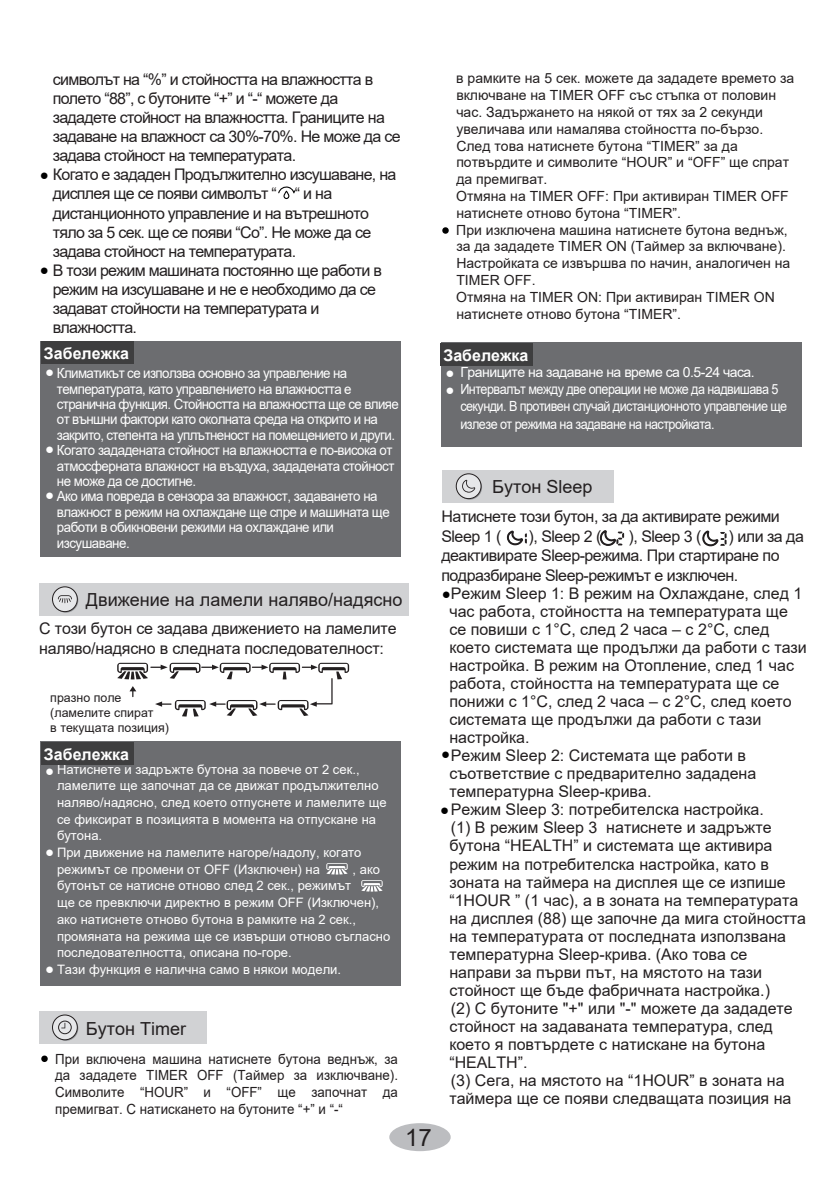
<style>
.page{position:relative;width:840px;height:1191px;background:#fff}
.page>*{position:absolute;margin:0;border:0;box-sizing:border-box;transform-origin:0 0}
.t1{font:24px "Arial";color:#231f20}
.t2{font:18px "Arial";color:#231f20}
.t3{font:16px/18px "Arial";color:#231f20}
.t4{font:16px/19px "Arial";letter-spacing:-.045em;color:#231f20}
.t5{font:16px/19.4px "Arial";letter-spacing:-.03em;color:#231f20}
.t6{font:700 16px "Arial";color:#fff}
.t7{font:15px "Arial";color:#fff}
.t8{font:15px "Arial";color:#000}
.t9{font:14px/16.8px "Arial";color:#231f20}
.t10{font:14px/15.4px "Arial";letter-spacing:-.045em;color:#fff;scale:.95 1}
.t11{font:14px/16.8px "Arial";color:#231f20;text-align:justify;scale:.95 1}
.t12{font:14px/17px "Arial";letter-spacing:-.045em;color:#fff;scale:.9 1}
.t13{font:14px "Arial";letter-spacing:-.045em;color:#fff}
.t14{font:13px/16.6px "Arial";color:#fff}
.t15{font:12.4px/14.8px "Arial";color:#231f20}
.s1{font-size:15px;color:#000}
.s2{font-size:15px}
</style>
<div class="page">
<div style="left:389px;top:1123px;width:61px;height:28px;background:#bcbdc0;border-radius:50%"></div>
<div style="left:41px;top:341px;width:359px;height:215px;background:#6c6d70"></div>
<svg style="left:278px;top:186px;width:17px;height:13px"></svg>
<div style="left:40px;top:583px;width:368px;height:32px;background:#d1d2d4"></div>
<div style="left:442px;top:470px;width:170px;height:32px;background:#d1d2d4"></div>
<div style="left:39px;top:1011px;width:167px;height:32px;background:#d1d2d4"></div>
<svg style="left:117px;top:663px;width:232px;height:53px"></svg>
<div style="left:41px;top:741px;width:359px;height:244px;background:#6c6d70"></div>
<svg style="left:326px;top:863px;width:21px;height:11px"></svg>
<svg style="left:361px;top:880px;width:21px;height:11px"></svg>
<svg style="left:41px;top:1055px;width:7px;height:7px"></svg>
<div style="left:441px;top:342px;width:359px;height:104px;background:#6c6d70"></div>
<svg style="left:442px;top:227px;width:6px;height:7px"></svg>
<svg style="left:507px;top:530px;width:19px;height:15px"></svg>
<svg style="left:599px;top:530px;width:24px;height:16px"></svg>
<svg style="left:702px;top:530px;width:24px;height:16px"></svg>
<svg style="left:53px;top:588px;width:25px;height:24px"></svg>
<div style="left:52px;top:587px;width:25px;height:24px;background:#e6e7e9;border-radius:50%"></div>
<div style="left:52px;top:586px;width:25px;height:26px;border:1px solid #231f20;border-radius:50%"></div>
<svg style="left:53px;top:1016px;width:25px;height:24px"></svg>
<div style="left:52px;top:1015px;width:25px;height:24px;background:#e6e7e9;border-radius:50%"></div>
<div style="left:52px;top:1014px;width:25px;height:26px;border:1px solid #231f20;border-radius:50%"></div>
<svg style="left:58px;top:595px;width:14px;height:8px"></svg>
<svg style="left:58px;top:1020px;width:14px;height:14px"></svg>
<svg style="left:457px;top:475px;width:25px;height:24px"></svg>
<div style="left:456px;top:474px;width:25px;height:24px;background:#e6e7e9;border-radius:50%"></div>
<div style="left:456px;top:473px;width:25px;height:26px;border:1px solid #231f20;border-radius:50%"></div>
<svg style="left:462px;top:480px;width:13px;height:12px"></svg>
<div style="left:41px;top:342px;width:92px;height:22px;background:#3e3e3f"></div>
<div style="left:41px;top:742px;width:92px;height:22px;background:#3e3e3f"></div>
<div style="left:440px;top:343px;width:92px;height:22px;background:#3e3e3f"></div>
<p class="t4" style="left:53px;top:70px;width:349px">символът на “%” и стойността на влажността в полето “88”, с бутоните “+” и “-“ можете да зададете стойност на влажността. Границите на задаване на влажност са 30%-70%. Не може да се задава стойност на температурата.</p>
<p class="t4" style="left:53px;top:184px;width:320px">дисплея ще се появи символът “ “ и на дистанционното управление и на вътрешното тяло за 5 сек. ще се появи “Co”. Не може да се задава стойност на температурата.</p>
<p class="t4" style="left:53px;top:280px;width:325px">режим на изсушаване и не е необходимо да се задават стойности на температурата и влажността.</p>
<p class="t4" style="left:40px;top:165px;width:358px"><span class="s1">●</span> Когато е зададен Продължително изсушаване, на</p>
<p class="t4" style="left:40px;top:261px;width:343px"><span class="s1">●</span> В този режим машината постоянно ще работи в</p>
<p class="t6" style="left:44px;top:342px;width:86px">Забележка</p>
<p class="t10" style="left:45px;top:365px;width:319px"><span class="s2">●</span> Климатикът се използва основно за управление на</p>
<p class="t10" style="left:57px;top:381px;width:361px">температурата, като управлението на влажността е странична функция. Стойността на влажността ще се влияе от външни фактори като околната среда на открито и на закрито, степента на уплътненост на помещението и други.</p>
<p class="t10" style="left:57px;top:458px;width:356px">атмосферната влажност на въздуха, зададената стойност не може да се достигне.<br>Ако има повреда в сензора за влажност, задаването на влажност в режим на охлаждане ще спре и машината ще работи в обикновени режими на охлаждане или изсушаване.</p>
<p class="t10" style="left:45px;top:442px;width:367px"><span class="s2">●</span> Когато зададената стойност на влажността е по-висока от</p>
<p class="t7" style="left:45px;top:484px;width:11px">●</p>
<p class="t2" style="left:86px;top:587px;width:318px">Движение на ламели наляво/надясно</p>
<p class="t3" style="left:39px;top:618px;width:358px;line-height:20px">С този бутон се задава движението на ламелите наляво/надясно в следната последователност:</p>
<p class="t15" style="left:50px;top:690px;width:120px">празно поле (ламелите спират<br>в текущата позиция)</p>
<p class="t6" style="left:44px;top:743px;width:86px">Забележка</p>
<p class="t14" style="left:57px;top:760px;width:331px">Натиснете и задръжте бутона за повече от 2 сек., ламелите ще започнат да се движат продължително наляво/надясно, след което отпуснете и ламелите ще се фиксират в позицията в момента на отпускане на бутона.<br>При движение на ламелите нагоре/надолу, когато режимът се промени от OFF (Изключен) на</p>
<p class="t7" style="left:45px;top:760px;width:11px">●</p>
<p class="t7" style="left:45px;top:841px;width:11px">●</p>
<p class="t14" style="left:352px;top:860px;width:29px">, ако</p>
<p class="t14" style="left:57px;top:877px;width:334px">бутонът се натисне отново след 2 сек., режимът<br>ще се превключи директно в режим OFF (Изключен), ако натиснете отново бутона в рамките на 2 сек., промяната на режима ще се извърши отново съгласно последователността, описана по-горе.<br>Тази функция е налична само в някои модели.</p>
<p class="t7" style="left:45px;top:958px;width:11px">●</p>
<p class="t2" style="left:86px;top:1015px;width:102px">Бутон Timer</p>
<p class="t11" style="left:55px;top:1050px;width:362px">При включена машина натиснете бутона веднъж, за да зададете TIMER OFF (Таймер за изключване).<br>Символите “HOUR” и “OFF” ще започнат да премигват. С натискането на бутоните “+” и “-“</p>
<h1 class="t1" style="left:405px;top:1120px;width:28px">17</h1>
<p class="t9" style="left:456px;top:70px;width:339px">в рамките на 5 сек. можете да зададете времето за включване на TIMER OFF със стъпка от половин час. Задържането на някой от тях за 2 секунди увеличава или намалява стойността по-бързо.<br>След това натиснете бутона “TIMER” за да потвърдите и символите “HOUR” и “OFF” ще спрат да премигват.<br>Отмяна на TIMER OFF: При активиран TIMER OFF натиснете отново бутона “TIMER”.<br>При изключена машина натиснете бутона веднъж, за да зададете TIMER ON (Таймер за включване).<br>Настройката се извършва по начин, аналогичен на TIMER OFF.<br>Отмяна на TIMER ON: При активиран TIMER ON натиснете отново бутона “TIMER”.</p>
<p class="t6" style="left:443px;top:344px;width:86px">Забележка</p>
<p class="t13" style="left:445px;top:363px;width:310px"><span class="s2">●</span> Границите на задаване на време са 0.5-24 часа.</p>
<p class="t12" style="left:445px;top:381px;width:371px"><span class="s2">●</span> Интервалът между две операции не може да надвишава 5</p>
<p class="t12" style="left:460px;top:398px;width:364px">секунди. В противен случай дистанционното управление ще излезе от режима на задаване на настройката.</p>
<p class="t2" style="left:492px;top:475px;width:102px">Бутон Sleep</p>
<p class="t5" style="left:441px;top:507px;width:340px">Натиснете този бутон, за да активирате режими<br>Sleep 1 (</p>
<p class="t5" style="left:441px;top:526px;width:364px;text-indent:287px">) или за да деактивирате Sleep-режима. При стартиране по подразбиране Sleep-режимът е изключен.</p>
<p class="t3" style="left:449px;top:602px;width:359px">час работа, стойността на температурата ще се повиши с 1°C, след 2 часа – с 2°C, след което системата ще продължи да работи с тази настройка. В режим на Отопление, след 1 час работа, стойността на температурата ще се понижи с 1°C, след 2 часа – с 2°C, след което системата ще продължи да работи с тази настройка.<br>Режим Sleep 2: Системата ще работи в съответствие с предварително зададена температурна Sleep-крива.</p>
<p class="t3" style="left:449px;top:818px;width:358px">(1) В режим Sleep 3 натиснете и задръжте бутона “HEALTH” и системата ще активира режим на потребителска настройка, като в зоната на таймера на дисплея ще се изпише “1HOUR ” (1 час), а в зоната на температурата на дисплея (88) ще започне да мига стойността на температурата от последната използвана температурна Sleep-крива. (Ако това се направи за първи път, на мястото на тази стойност ще бъде фабричната настройка.)<br>(2) С бутоните "+" или "-" можете да зададете стойност на задаваната температура, след което я повтърдете с натискане на бутона “HEALTH”.<br>(3) Сега, на мястото на “1HOUR” в зоната на таймера ще се появи следващата позиция на</p>
<p class="t3" style="left:528px;top:527px;width:74px">), Sleep 2 (</p>
<p class="t3" style="left:628px;top:527px;width:74px">), Sleep 3 (</p>
<p class="t3" style="left:441px;top:584px;width:362px"><span class="s1">●</span>Режим Sleep 1: В режим на Охлаждане, след 1</p>
<p class="t8" style="left:441px;top:744px;width:11px">●</p>
<p class="t3" style="left:440px;top:800px;width:325px"><span class="s1">●</span>Режим Sleep 3: потребителска настройка.</p>
</div>
